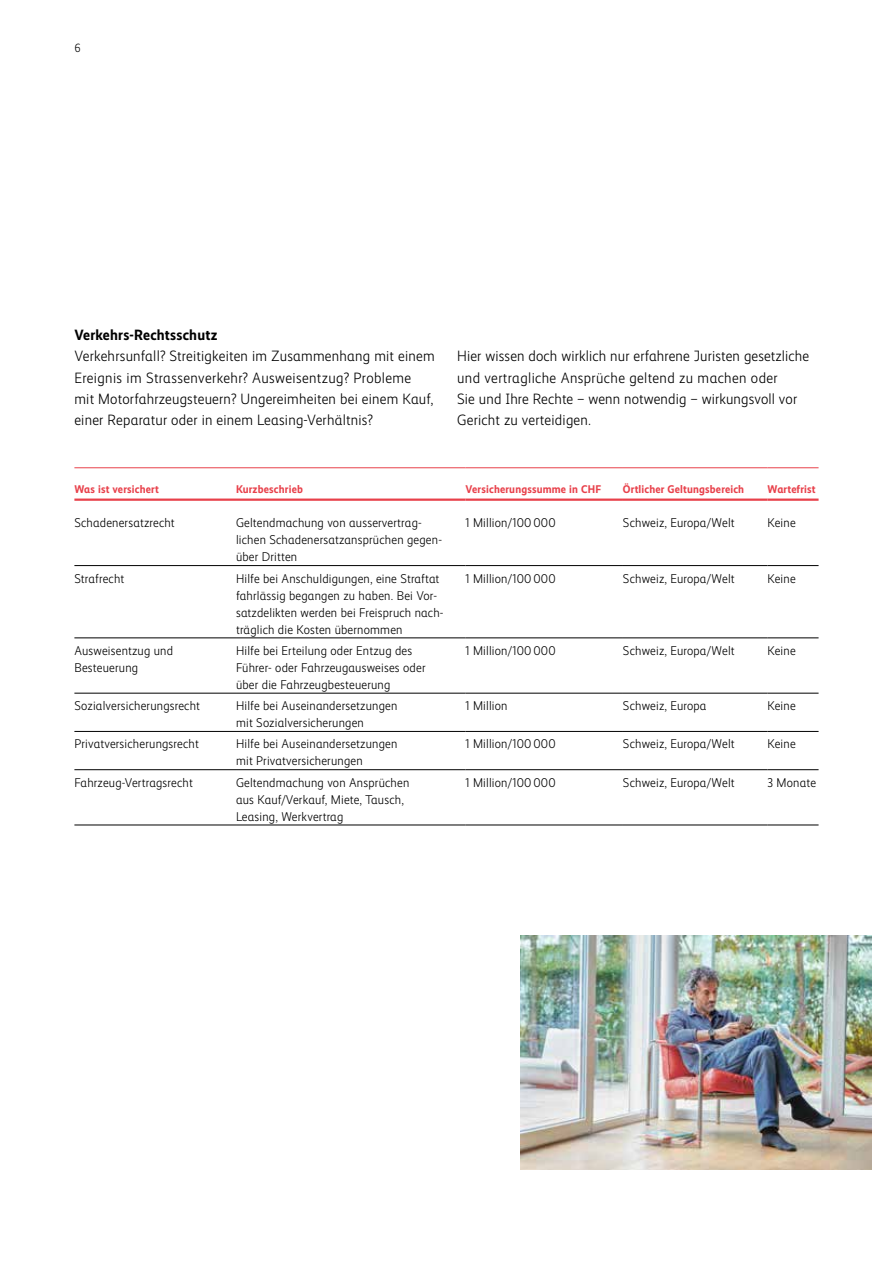
<style>
.page{position:relative;width:893px;height:1263px;background:#fff}
.page>*{position:absolute;margin:0;border:0;box-sizing:border-box;transform-origin:0 0}
.t1{font:300 15px/21.3px "Mobiliar Realist";letter-spacing:.015em;color:#000}
.t2{font:700 15px "Mobiliar Realist";letter-spacing:.015em;color:#000}
.t3{font:300 12.75px/17px "Mobiliar Realist";letter-spacing:.015em;color:#000}
.t4{font:300 12px "Mobiliar Realist";color:#000}
.t5{font:700 11.25px "Mobiliar Realist";letter-spacing:.015em;color:#e8414b}
</style>
<div class="page">
<img style="left:521px;top:935px;width:351px;height:234px">
<svg style="left:74px;top:468px;width:745px;height:357px"></svg>
<hr style="left:74px;top:565px;width:162px;height:1px;background:#000">
<hr style="left:236px;top:565px;width:230px;height:1px;background:#000">
<hr style="left:466px;top:565px;width:157px;height:1px;background:#000">
<hr style="left:623px;top:565px;width:144px;height:1px;background:#000">
<hr style="left:767px;top:565px;width:52px;height:1px;background:#000">
<hr style="left:74px;top:638px;width:162px;height:1px;background:#000">
<hr style="left:236px;top:638px;width:230px;height:1px;background:#000">
<hr style="left:466px;top:638px;width:157px;height:1px;background:#000">
<hr style="left:623px;top:638px;width:144px;height:1px;background:#000">
<hr style="left:767px;top:638px;width:52px;height:1px;background:#000">
<hr style="left:74px;top:693px;width:162px;height:1px;background:#000">
<hr style="left:236px;top:693px;width:230px;height:1px;background:#000">
<hr style="left:466px;top:693px;width:157px;height:1px;background:#000">
<hr style="left:623px;top:693px;width:144px;height:1px;background:#000">
<hr style="left:767px;top:693px;width:52px;height:1px;background:#000">
<hr style="left:74px;top:731px;width:162px;height:1px;background:#000">
<hr style="left:236px;top:731px;width:230px;height:1px;background:#000">
<hr style="left:466px;top:731px;width:157px;height:1px;background:#000">
<hr style="left:623px;top:731px;width:144px;height:1px;background:#000">
<hr style="left:767px;top:731px;width:52px;height:1px;background:#000">
<hr style="left:74px;top:769px;width:162px;height:1px;background:#000">
<hr style="left:236px;top:769px;width:230px;height:1px;background:#000">
<hr style="left:466px;top:769px;width:157px;height:1px;background:#000">
<hr style="left:623px;top:769px;width:144px;height:1px;background:#000">
<hr style="left:767px;top:769px;width:52px;height:1px;background:#000">
<hr style="left:74px;top:825px;width:162px;height:1px;background:#000">
<hr style="left:236px;top:825px;width:230px;height:1px;background:#000">
<hr style="left:466px;top:825px;width:157px;height:1px;background:#000">
<hr style="left:623px;top:825px;width:144px;height:1px;background:#000">
<hr style="left:767px;top:825px;width:52px;height:1px;background:#000">
<hr style="left:74px;top:467px;width:162px;height:1px;background:#e8414b">
<hr style="left:236px;top:467px;width:230px;height:1px;background:#e8414b">
<hr style="left:466px;top:467px;width:157px;height:1px;background:#e8414b">
<hr style="left:623px;top:467px;width:144px;height:1px;background:#e8414b">
<hr style="left:767px;top:467px;width:52px;height:1px;background:#e8414b">
<hr style="left:74px;top:498px;width:162px;height:3px;background:#e8414b">
<hr style="left:236px;top:498px;width:230px;height:3px;background:#e8414b">
<hr style="left:466px;top:498px;width:157px;height:3px;background:#e8414b">
<hr style="left:623px;top:498px;width:144px;height:3px;background:#e8414b">
<hr style="left:767px;top:498px;width:52px;height:3px;background:#e8414b">
<p class="t4" style="left:74px;top:41px;width:8px">6</p>
<p class="t2" style="left:74px;top:326px;width:144px">Verkehrs-Rechtsschutz</p>
<p class="t1" style="left:74px;top:346px;width:362px">Verkehrsunfall? Streitigkeiten im Zusammenhang mit einem Ereignis im Strassenverkehr? Ausweisentzug? Probleme mit Motorfahrzeugsteuern? Ungereimheiten bei einem Kauf, einer Reparatur oder in einem Leasing-Verhältnis?</p>
<p class="t1" style="left:457px;top:346px;width:354px">Hier wissen doch wirklich nur erfahrene Juristen gesetzliche und vertragliche Ansprüche geltend zu machen oder<br>Sie und Ihre Rechte – wenn notwendig – wirkungsvoll vor Gericht zu verteidigen.</p>
<p class="t5" style="left:74px;top:483px;width:86px">Was ist versichert</p>
<p class="t5" style="left:236px;top:483px;width:68px">Kurzbeschrieb</p>
<p class="t5" style="left:466px;top:483px;width:137px">Versicherungssumme in CHF</p>
<p class="t5" style="left:623px;top:483px;width:123px">Örtlicher Geltungsbereich</p>
<p class="t5" style="left:767px;top:483px;width:50px">Wartefrist</p>
<p class="t3" style="left:74px;top:515px;width:102px">Schadenersatzrecht</p>
<p class="t3" style="left:236px;top:515px;width:207px">Geltendmachung von ausservertrag&shy;lichen Schadenersatzansprüchen gegen&shy;über Dritten</p>
<p class="t3" style="left:466px;top:515px;width:92px">1 Million/100 000</p>
<p class="t3" style="left:623px;top:515px;width:113px">Schweiz, Europa/Welt</p>
<p class="t3" style="left:767px;top:515px;width:30px">Keine</p>
<p class="t3" style="left:74px;top:570px;width:51px">Strafrecht</p>
<p class="t3" style="left:236px;top:570px;width:209px">Hilfe bei Anschuldigungen, eine Straftat fahrlässig begangen zu haben. Bei Vor&shy;satzdelikten werden bei Freispruch nach&shy;träglich die Kosten übernommen</p>
<p class="t3" style="left:466px;top:570px;width:92px">1 Million/100 000</p>
<p class="t3" style="left:623px;top:570px;width:113px">Schweiz, Europa/Welt</p>
<p class="t3" style="left:767px;top:570px;width:30px">Keine</p>
<p class="t3" style="left:74px;top:642px;width:100px">Ausweisentzug und<br>Besteuerung</p>
<p class="t3" style="left:236px;top:642px;width:191px">Hilfe bei Erteilung oder Entzug des<br>Führer- oder Fahrzeugausweises oder über die Fahrzeugbesteuerung</p>
<p class="t3" style="left:466px;top:642px;width:92px">1 Million/100 000</p>
<p class="t3" style="left:623px;top:642px;width:113px">Schweiz, Europa/Welt</p>
<p class="t3" style="left:767px;top:642px;width:30px">Keine</p>
<p class="t3" style="left:74px;top:697px;width:127px">Sozialversicherungsrecht</p>
<p class="t3" style="left:236px;top:697px;width:163px">Hilfe bei Auseinandersetzungen mit Sozialversicherungen</p>
<p class="t3" style="left:466px;top:697px;width:44px">1 Million</p>
<p class="t3" style="left:623px;top:697px;width:85px">Schweiz, Europa</p>
<p class="t3" style="left:767px;top:697px;width:30px">Keine</p>
<p class="t3" style="left:74px;top:736px;width:126px">Privatversicherungsrecht</p>
<p class="t3" style="left:236px;top:736px;width:163px">Hilfe bei Auseinandersetzungen mit Privatversicherungen</p>
<p class="t3" style="left:466px;top:736px;width:92px">1 Million/100 000</p>
<p class="t3" style="left:623px;top:736px;width:113px">Schweiz, Europa/Welt</p>
<p class="t3" style="left:767px;top:736px;width:30px">Keine</p>
<p class="t3" style="left:74px;top:774px;width:120px">Fahrzeug-Vertragsrecht</p>
<p class="t3" style="left:236px;top:774px;width:175px">Geltendmachung von Ansprüchen aus Kauf/Verkauf, Miete, Tausch,<br>Leasing, Werkvertrag</p>
<p class="t3" style="left:466px;top:774px;width:92px">1 Million/100 000</p>
<p class="t3" style="left:623px;top:774px;width:113px">Schweiz, Europa/Welt</p>
<p class="t3" style="left:767px;top:774px;width:50px">3 Monate</p>
</div>
